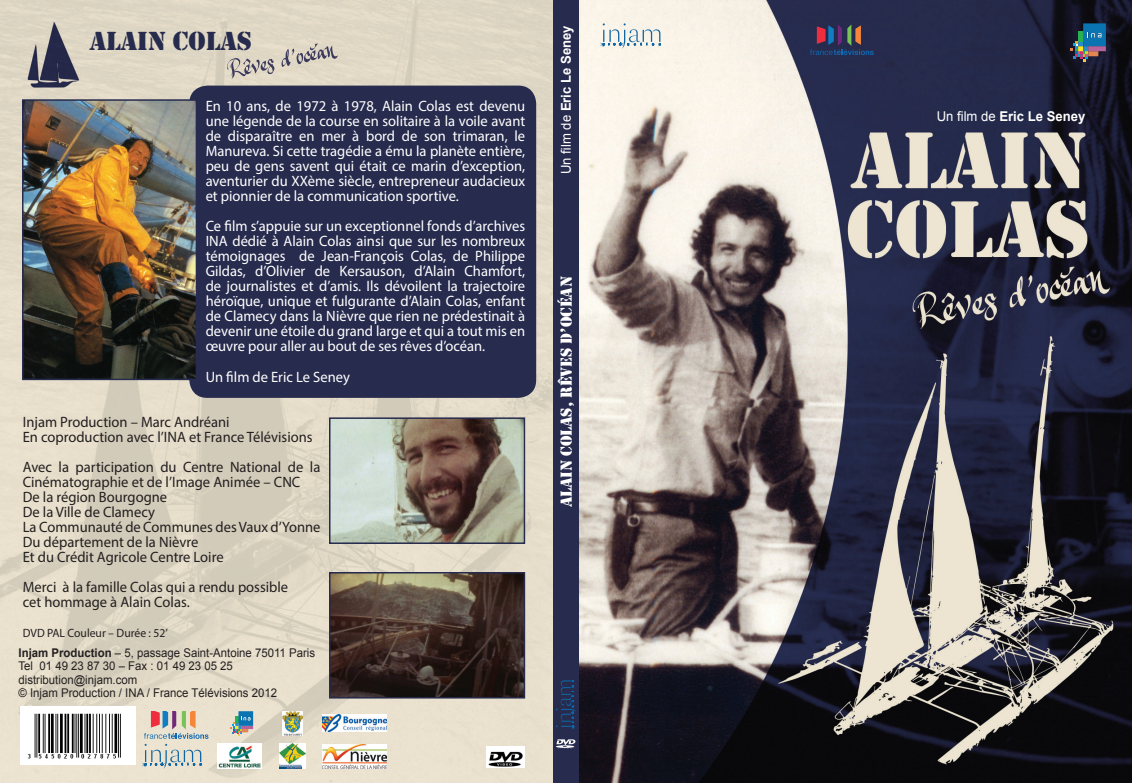
<style>
.page{position:relative;width:1132px;height:783px;background:#fff}
.page>*{position:absolute;margin:0;border:0;box-sizing:border-box;transform-origin:0 0}
.t1{font:27px "Stencil";color:#272b4d}
.t2{font:16.5px "Stencil";color:#fff}
.t3{font:15px/15px "Myriad Pro";color:#fff;text-align:justify}
.t4{font:15px/15px "Myriad Pro";color:#231f20}
.t5{font:700 13.5px "Arial";color:#fff}
.t6{font:12px/13.5px "Arial";color:#231f20;scale:.95 1}
.t7{font:12px "Myriad Pro";color:#231f20}
.s1{font-weight:700}
.s2{font-weight:400}
</style>
<div class="page">
<img style="left:0;top:0;width:1131px;height:782px">
<div style="left:189px;top:86px;width:347px;height:312px;background:#272b4d;border-radius:18px"></div>
<div style="left:553px;top:0;width:25px;height:782px;background:#272b4d"></div>
<img style="left:217px;top:743px;width:45px;height:25px">
<svg style="left:144px;top:711px;width:64px;height:57px"></svg>
<img style="left:279px;top:743px;width:26px;height:25px">
<img style="left:322px;top:743px;width:65px;height:24px">
<img style="left:322px;top:714px;width:65px;height:17px">
<img style="left:486px;top:745px;width:38px;height:22px">
<svg style="left:556px;top:739px;width:19px;height:9px"></svg>
<svg style="left:602px;top:23px;width:58px;height:25px"></svg>
<svg style="left:1070px;top:23px;width:35px;height:38px"></svg>
<svg style="left:556px;top:680px;width:20px;height:47px"></svg>
<div style="left:20px;top:706px;width:115px;height:58px;background:#fff"></div>
<img style="left:27px;top:713px;width:94px;height:46px">
<img style="left:25px;top:102px;width:169px;height:275px">
<div style="left:22px;top:99px;width:175px;height:281px;border:2px solid #272b4d"></div>
<img style="left:332px;top:420px;width:190px;height:121px">
<div style="left:329px;top:417px;width:196px;height:127px;border:2px solid #272b4d"></div>
<img style="left:332px;top:575px;width:190px;height:120px">
<div style="left:329px;top:572px;width:196px;height:126px;border:2px solid #272b4d"></div>
<svg style="left:230px;top:711px;width:23px;height:24px"></svg>
<img style="left:282px;top:711px;width:20px;height:24px">
<svg style="left:227px;top:58px;width:47px;height:21px"></svg>
<svg style="left:281px;top:44px;width:57px;height:23px"></svg>
<svg style="left:809px;top:25px;width:64px;height:30px"></svg>
<h1 class="t1" style="left:89px;top:25px;width:162px">ALAIN COLAS</h1>
<p class="t3" style="left:206px;top:98px;width:321px">En 10 ans, de 1972 à 1978, Alain Colas est devenu une légende de la course en solitaire à la voile avant de disparaître en mer à bord de son trimaran, le Manureva. Si cette tragédie a ému la planète entière, peu de gens savent qui était ce marin d’exception, aventurier du XXème siècle, entrepreneur audacieux et pionnier de la communication sportive.</p>
<p class="t3" style="left:206px;top:218px;width:321px">Ce film s’appuie sur un exceptionnel fonds d’archives INA dédié à Alain Colas ainsi que sur les nombreux témoignages de Jean-François Colas, de Philippe Gildas, d’Olivier de Kersauson, d’Alain Chamfort, de journalistes et d’amis. Ils dévoilent la trajectoire héroïque, unique et fulgurante d’Alain Colas, enfant de Clamecy dans la Nièvre que rien ne prédestinait à devenir une étoile du grand large et qui a tout mis en œuvre pour aller au bout de ses rêves d’océan.</p>
<p class="t3" style="left:206px;top:368px;width:146px">Un film de Eric Le Seney</p>
<p class="t4" style="left:23px;top:413px;width:291px">Injam Production – Marc Andréani<br>En coproduction avec l’INA et France Télévisions</p>
<p class="t4" style="left:23px;top:458px;width:299px">Avec la participation du Centre National de la Cinématographie et de l’Image Animée – CNC De la région Bourgogne<br>De la Ville de Clamecy<br>La Communauté de Communes des Vaux d’Yonne Du département de la Nièvre<br>Et du Crédit Agricole Centre Loire</p>
<p class="t4" style="left:23px;top:578px;width:267px">Merci à la famille Colas qui a rendu possible cet hommage à Alain Colas.</p>
<p class="t7" style="left:23px;top:625px;width:146px">DVD PAL Couleur – Durée : 52’</p>
<p class="t6" style="left:19px;top:646px;width:313px"><span class="s1">Injam Production</span> – 5, passage Saint-Antoine 75011 Paris Tel 01 49 23 87 30 – Fax : 01 49 23 05 25 distribution@injam.com<br>© Injam Production / INA / France Télévisions 2012</p>
<p class="t5" style="left:556px;top:174px;width:150px;rotate:-90deg"><span class="s2">Un film de</span> Eric Le Seney</p>
<p class="t2" style="left:556px;top:506px;width:232px;rotate:-90deg">Alain Colas, Rêves d’Océan</p>
<p class="t5" style="left:936px;top:107px;width:150px"><span class="s2">Un film de</span> Eric Le Seney</p>
</div>
